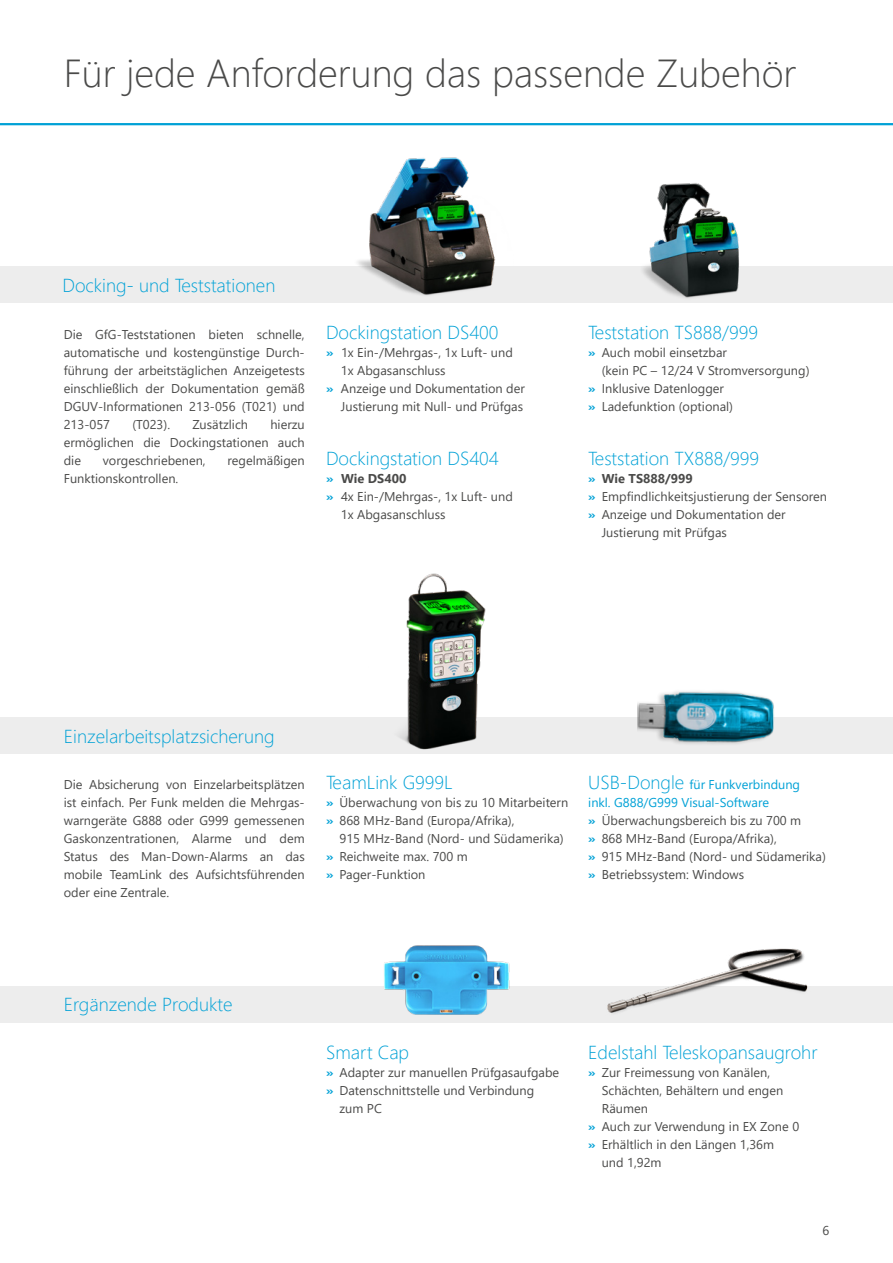
<style>
.page{position:relative;width:893px;height:1263px;background:#fff}
.page>*{position:absolute;margin:0;border:0;box-sizing:border-box;transform-origin:0 0}
.t1{font:300 39px "Segoe UI";color:#4a4a49}
.t2{font:300 18.75px "Segoe UI";color:#00a1d6}
.t3{font:12.75px/18px "Segoe UI";color:#4a4a49;text-align:justify}
.t4{font:700 12.75px "Segoe UI";color:#4a4a49}
.s1{font-weight:700;color:#00a1d6}
.s2{color:#00a1d6}
.s3{font-weight:300;font-size:18.75px;color:#00a1d6}
</style>
<div class="page">
<div style="left:0;top:267px;width:893px;height:36px;background:#ededed"></div>
<div style="left:0;top:717px;width:893px;height:36px;background:#ededed"></div>
<div style="left:0;top:987px;width:893px;height:36px;background:#ededed"></div>
<svg style="left:0;top:123px;width:893px;height:3px;background:#3fb8df"></svg>
<img style="left:346px;top:157px;width:170px;height:139px">
<img style="left:637px;top:691px;width:137px;height:53px">
<img style="left:368px;top:573px;width:130px;height:181px">
<img style="left:368px;top:945px;width:155px;height:70px">
<img style="left:600px;top:948px;width:218px;height:65px">
<img style="left:631px;top:183px;width:128px;height:115px">
<h1 class="t1" style="left:64px;top:36px;width:734px">Für jede Anforderung das passende Zubehör</h1>
<h2 class="t2" style="left:62px;top:268px;width:214px">Docking- und Teststationen</h2>
<p class="t3" style="left:64px;top:324px;width:242px">Die GfG-Teststationen bieten schnelle, automatische und kostengünstige Durch&shy;führung der arbeitstäglichen Anzeigetests einschließlich der Dokumentation gemäß DGUV-Informationen 213-056 (T021) und 213-057</p>
<p class="t3" style="left:64px;top:414px;width:242px;text-indent:207px">hierzu ermöglichen die Dockingstationen auch die</p>
<p class="t3" style="left:132px;top:414px;width:39px">(T023).</p>
<p class="t3" style="left:192px;top:414px;width:57px">Zusätzlich</p>
<p class="t3" style="left:103px;top:450px;width:104px">vorgeschriebenen,</p>
<p class="t3" style="left:227px;top:450px;width:79px">regelmäßigen</p>
<p class="t3" style="left:64px;top:468px;width:116px">Funktionskontrollen.</p>
<h2 class="t2" style="left:326px;top:315px;width:174px">Dockingstation DS400</h2>
<p class="t3" style="left:326px;top:342px;width:188px"><span class="s1">»</span> 1x Ein-/Mehrgas-, 1x Luft- und</p>
<p class="t3" style="left:341px;top:360px;width:106px">1x Abgasanschluss</p>
<p class="t3" style="left:326px;top:378px;width:200px"><span class="s1">»</span> Anzeige und Dokumentation der</p>
<p class="t3" style="left:341px;top:396px;width:184px">Justierung mit Null- und Prüfgas</p>
<h2 class="t2" style="left:326px;top:441px;width:174px">Dockingstation DS404</h2>
<p class="t4" style="left:326px;top:466px;width:82px"><span class="s2">»</span> Wie DS400</p>
<p class="t3" style="left:326px;top:486px;width:188px"><span class="s1">»</span> 4x Ein-/Mehrgas-, 1x Luft- und</p>
<p class="t3" style="left:341px;top:504px;width:106px">1x Abgasanschluss</p>
<h2 class="t2" style="left:588px;top:315px;width:171px">Teststation TS888/999</h2>
<p class="t3" style="left:588px;top:342px;width:140px"><span class="s1">»</span> Auch mobil einsetzbar</p>
<p class="t3" style="left:602px;top:360px;width:209px">(kein PC – 12/24 V Stromversorgung)</p>
<p class="t3" style="left:588px;top:378px;width:137px"><span class="s1">»</span> Inklusive Datenlogger</p>
<p class="t3" style="left:588px;top:396px;width:146px"><span class="s1">»</span> Ladefunktion (optional)</p>
<h2 class="t2" style="left:588px;top:441px;width:173px">Teststation TX888/999</h2>
<p class="t4" style="left:588px;top:466px;width:106px"><span class="s2">»</span> Wie TS888/999</p>
<p class="t3" style="left:588px;top:486px;width:240px"><span class="s1">»</span> Empfindlichkeitsjustierung der Sensoren</p>
<p class="t3" style="left:588px;top:504px;width:199px"><span class="s1">»</span> Anzeige und Dokumentation der</p>
<p class="t3" style="left:602px;top:522px;width:127px">Justierung mit Prüfgas</p>
<h2 class="t2" style="left:64px;top:718px;width:212px">Einzelarbeitsplatzsicherung</h2>
<p class="t3" style="left:64px;top:774px;width:242px">Die Absicherung von Einzelarbeitsplätzen ist einfach. Per Funk melden die Mehrgas&shy;warngeräte G888 oder G999 gemessenen Gaskonzentrationen, Alarme und dem Status des Man-Down-Alarms an das mobile TeamLink des Aufsichtsführenden oder eine Zentrale.</p>
<h2 class="t2" style="left:326px;top:765px;width:128px">TeamLink G999L</h2>
<p class="t3" style="left:326px;top:792px;width:244px"><span class="s1">»</span> Überwachung von bis zu 10 Mitarbeitern <span class="s1">»</span> 868 MHz-Band (Europa/Afrika),</p>
<p class="t3" style="left:326px;top:828px;width:239px;text-align:left;text-indent:14px">915 MHz-Band (Nord- und Südamerika) <span class="s1">»</span> Reichweite max. 700 m<br><span class="s1">»</span> Pager-Funktion</p>
<p class="t3" style="left:588px;top:774px;width:239px;text-align:left"><span class="s3">USB-Dongle</span> <span class="s2">für Funkverbindung<br>inkl. G888/G999 Visual-Software<br></span><span class="s1">»</span> Überwachungsbereich bis zu 700 m<br><span class="s1">»</span> 868 MHz-Band (Europa/Afrika),<br><span class="s1">»</span> 915 MHz-Band (Nord- und Südamerika) <span class="s1">»</span> Betriebssystem: Windows</p>
<h2 class="t2" style="left:64px;top:987px;width:170px">Ergänzende Produkte</h2>
<h2 class="t2" style="left:326px;top:1035px;width:85px">Smart Cap</h2>
<p class="t3" style="left:326px;top:1062px;width:235px"><span class="s1">»</span> Adapter zur manuellen Prüfgasaufgabe</p>
<p class="t3" style="left:326px;top:1080px;width:210px"><span class="s1">»</span> Datenschnittstelle und Verbindung</p>
<p class="t3" style="left:339px;top:1098px;width:44px">zum PC</p>
<h2 class="t2" style="left:588px;top:1035px;width:231px">Edelstahl Teleskopansaugrohr</h2>
<p class="t3" style="left:588px;top:1062px;width:183px"><span class="s1">»</span> Zur Freimessung von Kanälen,</p>
<p class="t3" style="left:602px;top:1080px;width:183px">Schächten, Behältern und engen</p>
<p class="t3" style="left:602px;top:1098px;width:48px">Räumen</p>
<p class="t3" style="left:588px;top:1116px;width:212px"><span class="s1">»</span> Auch zur Verwendung in EX Zone 0</p>
<p class="t3" style="left:588px;top:1134px;width:187px"><span class="s1">»</span> Erhältlich in den Längen 1,36m</p>
<p class="t3" style="left:602px;top:1152px;width:61px">und 1,92m</p>
<p class="t3" style="left:822px;top:1220px;width:8px">6</p>
</div>
